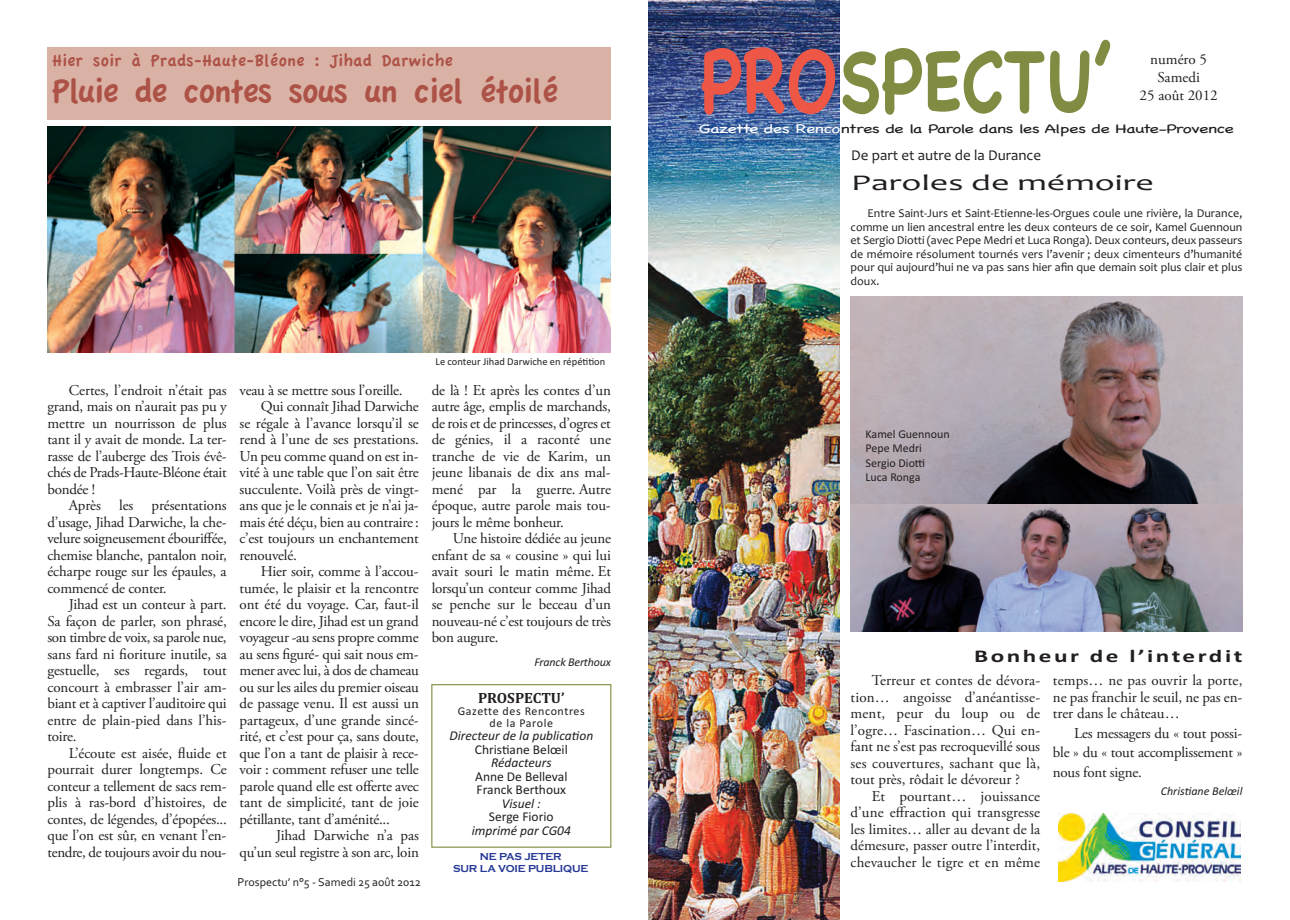
<style>
.page{position:relative;width:1290px;height:920px;background:#fff}
.page>*{position:absolute;margin:0;border:0;box-sizing:border-box;transform-origin:0 0}
.t1{font:36px "Apple Casual";letter-spacing:-.05em;color:#ad5247}
.t2{font:22.5px "Candara";color:#231f20;scale:1.6 1}
.t3{font:18px "Apple Casual";color:#ad5247}
.t4{font:700 18px "Calibri";letter-spacing:.1em;color:#231f20;scale:1.4 1}
.t5{font:15px/16.5px "Adobe Garamond Pro";letter-spacing:-.015em;color:#231f20;text-align:justify}
.t6{font:15px "Candara";color:#231f20}
.t7{font:700 15px "Cambria";color:#231f20}
.t8{font:italic 13.5px "Calibri";color:#231f20}
.t9{font:13.5px/13.5px "Calibri";color:#231f20}
.t10{font:12.6px "Chalkboard";letter-spacing:-.035em;color:#231f20;scale:1.43 1}
.t11{font:12px/13.5px "Candara";color:#231f20;text-align:justify}
.t12{font:12px/14.4px "Calibri";color:#231f20}
.t13{font:12px/12px "Calibri";letter-spacing:.05em;color:#231f20;text-align:center}
.t14{font:12px "Corbel";color:#231f20}
.t15{font:italic 12px "Calibri";letter-spacing:-.015em;color:#231f20}
.t16{font:10.5px "Calibri";color:#231f20}
.t17{font:700 10.5px/12px "Copperplate Gothic";letter-spacing:-.015em;color:#263996;text-align:center}
.s1{color:#fff}
</style>
<div class="page">
<img style="left:649px;top:0;width:191px;height:920px">
<img style="left:701px;top:47px;width:134px;height:68px">
<svg style="left:842px;top:48px;width:202px;height:67px"></svg>
<svg style="left:1050px;top:50px;width:39px;height:63px"></svg>
<svg style="left:1095px;top:40px;width:15px;height:26px"></svg>
<img style="left:1058px;top:813px;width:183px;height:69px">
<div style="left:431px;top:684px;width:180px;height:164px;border:1px solid #818c42"></div>
<img style="left:850px;top:297px;width:392px;height:207px">
<div style="left:48px;top:48px;width:563px;height:72px;background:#dab2a5"></div>
<img style="left:850px;top:504px;width:392px;height:128px">
<img style="left:48px;top:127px;width:563px;height:225px">
<p class="t3" style="left:52px;top:51px;width:402px">Hier soir à Prads-Haute-Bléone : Jihad Darwiche</p>
<h1 class="t1" style="left:52px;top:72px;width:508px">Pluie de contes sous un ciel étoilé</h1>
<p class="t5" style="left:48px;top:383px;width:181px;text-indent:21px">Certes, l’endroit n’était pas grand, mais on n’aurait pas pu y mettre un nourrisson de plus tant il y avait de monde. La ter&shy;rasse de l’auberge des Trois évê&shy;chés de Prads-Haute-Bléone était bondée !</p>
<p class="t5" style="left:48px;top:499px;width:181px;text-indent:21px">Après les présentations d’usage, Jihad Darwiche, la che&shy;velure soigneusement ébouriffée, chemise blanche, pantalon noir, écharpe rouge sur les épaules, a commencé de conter.</p>
<p class="t5" style="left:47px;top:598px;width:181px;text-indent:21px">Jihad est un conteur à part.<br>Sa façon de parler, son phrasé, son timbre de voix, sa parole nue, sans fard ni fioriture inutile, sa gestuelle, ses regards, tout concourt à embrasser l’air am&shy;biant et à captiver l’auditoire qui entre de plain-pied dans l’his&shy;toire.</p>
<p class="t5" style="left:47px;top:746px;width:181px;text-indent:21px">L’écoute est aisée, fluide et pourrait durer longtemps. Ce conteur a tellement de sacs rem&shy;plis à ras-bord d’histoires, de contes, de légendes, d’épopées... que l’on est sûr, en venant l’en&shy;tendre, de toujours avoir du nou-</p>
<p class="t5" style="left:240px;top:383px;width:165px">veau à se mettre sous l’oreille.</p>
<p class="t5" style="left:261px;top:400px;width:160px">Qui connaît Jihad Darwiche</p>
<p class="t5" style="left:240px;top:416px;width:181px">se régale à l’avance lorsqu’il se</p>
<p class="t5" style="left:240px;top:433px;width:181px">rend à l’une de ses prestations.</p>
<p class="t5" style="left:240px;top:449px;width:181px">Un peu comme quand on est in-</p>
<p class="t5" style="left:240px;top:466px;width:181px">vité à une table que l’on sait être</p>
<p class="t5" style="left:240px;top:482px;width:181px">succulente. Voilà près de vingt-</p>
<p class="t5" style="left:240px;top:499px;width:181px">ans que je le connais et je n’ai ja-</p>
<p class="t5" style="left:240px;top:515px;width:181px">mais été déçu, bien au contraire :</p>
<p class="t5" style="left:240px;top:532px;width:181px">c’est toujours un enchantement</p>
<p class="t5" style="left:240px;top:548px;width:59px">renouvelé.</p>
<p class="t5" style="left:261px;top:565px;width:159px">Hier soir, comme à l’accou-</p>
<p class="t5" style="left:240px;top:581px;width:181px">tumée, le plaisir et la rencontre</p>
<p class="t5" style="left:240px;top:598px;width:181px">ont été du voyage. Car, faut-il</p>
<p class="t5" style="left:240px;top:614px;width:181px">encore le dire, Jihad est un grand</p>
<p class="t5" style="left:240px;top:631px;width:181px">voyageur -au sens propre comme</p>
<p class="t5" style="left:240px;top:647px;width:181px">au sens figuré- qui sait nous em-</p>
<p class="t5" style="left:240px;top:664px;width:181px">mener avec lui, à dos de chameau</p>
<p class="t5" style="left:240px;top:680px;width:181px">ou sur les ailes du premier oiseau</p>
<p class="t5" style="left:240px;top:697px;width:181px">de passage venu. Il est aussi un</p>
<p class="t5" style="left:240px;top:713px;width:181px">partageux, d’une grande sincé-</p>
<p class="t5" style="left:240px;top:730px;width:181px">rité, et c’est pour ça, sans doute,</p>
<p class="t5" style="left:240px;top:746px;width:181px">que l’on a tant de plaisir à rece-</p>
<p class="t5" style="left:240px;top:763px;width:181px">voir : comment refuser une telle</p>
<p class="t5" style="left:240px;top:779px;width:181px">parole quand elle est offerte avec</p>
<p class="t5" style="left:240px;top:796px;width:181px">tant de simplicité, tant de joie</p>
<p class="t5" style="left:240px;top:812px;width:152px">pétillante, tant d’aménité...</p>
<p class="t5" style="left:276px;top:829px;width:144px">Jihad Darwiche n’a pas</p>
<p class="t5" style="left:240px;top:845px;width:181px">qu’un seul registre à son arc, loin</p>
<p class="t14" style="left:238px;top:874px;width:185px">Prospectu’ n°5 - Samedi 25 août 2012</p>
<p class="t16" style="left:436px;top:355px;width:171px">Le conteur Jihad Darwiche en répétition</p>
<p class="t5" style="left:432px;top:383px;width:181px">de là ! Et après les contes d’un autre âge, emplis de marchands, de rois et de princesses, d’ogres et de génies, il a raconté une tranche de vie de Karim, un jeune libanais de dix ans mal&shy;mené par la guerre. Autre époque, autre parole mais tou&shy;jours le même bonheur.</p>
<p class="t5" style="left:432px;top:532px;width:181px;text-indent:21px">Une histoire dédiée au jeune enfant de sa « cousine » qui lui avait souri le matin même. Et lorsqu’un conteur comme Jihad se penche sur le beceau d’un nouveau-né c’est toujours de très bon augure.</p>
<p class="t15" style="left:534px;top:655px;width:78px">Franck Berthoux</p>
<p class="t7" style="left:478px;top:689px;width:88px">PROSPECTU’</p>
<p class="t13" style="left:458px;top:705px;width:129px">Gazette des Rencontres de la Parole</p>
<p class="t8" style="left:449px;top:728px;width:145px">Directeur de la publication</p>
<p class="t9" style="left:475px;top:742px;width:94px">Christiane Belœil</p>
<p class="t8" style="left:491px;top:755px;width:62px">Rédacteurs</p>
<p class="t9" style="left:475px;top:769px;width:94px">Anne De Belleval<br>Franck Berthoux</p>
<p class="t8" style="left:502px;top:795px;width:41px">Visuel :</p>
<p class="t9" style="left:489px;top:810px;width:66px">Serge Fiorio</p>
<p class="t8" style="left:472px;top:822px;width:101px">imprimé par CG04</p>
<p class="t17" style="left:453px;top:850px;width:137px">NE PAS JETER<br>SUR LA VOIE PUBLIQUE</p>
<p class="t5" style="left:1139px;top:52px;width:80px;line-height:18px;text-align:center">numéro 5<br>Samedi<br>25 août 2012</p>
<p class="t10" style="left:699px;top:119px;width:376px"><span class="s1">Gazette des Renco</span>ntres de la Parole dans les Alpes de Haute-Provence</p>
<p class="t6" style="left:851px;top:146px;width:191px">De part et autre de la Durance</p>
<h2 class="t2" style="left:851px;top:169px;width:191px">Paroles de mémoire</h2>
<p class="t11" style="left:851px;top:207px;width:393px;text-indent:17px">Entre Saint-Jurs et Saint-Etienne-les-Orgues coule une rivière, la Durance, comme un lien ancestral entre les deux conteurs de ce soir, Kamel Guennoun et Sergio Diotti (avec Pepe Medri et Luca Ronga). Deux conteurs, deux passeurs de mémoire résolument tournés vers l’avenir ; deux cimenteurs d’humanité pour qui aujourd’hui ne va pas sans hier afin que demain soit plus clair et plus doux.</p>
<p class="t12" style="left:866px;top:427px;width:86px">Kamel Guennoun<br>Pepe Medri<br>Sergio Diotti<br>Luca Ronga</p>
<p class="t4" style="left:974px;top:646px;width:193px">Bonheur de l’interdit</p>
<p class="t5" style="left:851px;top:673px;width:191px;text-indent:21px">Terreur et contes de dévora&shy;tion… angoisse d’anéantisse&shy;ment, peur du loup ou de l’ogre… Fascination… Qui en&shy;fant ne s’est pas recroquevillé sous ses couvertures, sachant que là, tout près, rôdait le dévoreur ?</p>
<p class="t5" style="left:851px;top:789px;width:191px;text-indent:21px">Et pourtant… jouissance d’une effraction qui transgresse les limites… aller au devant de la démesure, passer outre l’interdit, chevaucher le tigre et en même</p>
<p class="t5" style="left:1053px;top:673px;width:191px">temps… ne pas ouvrir la porte, ne pas franchir le seuil, ne pas en&shy;trer dans le château…</p>
<p class="t5" style="left:1053px;top:724px;width:191px;line-height:19.5px;text-indent:21px">Les messagers du « tout possi&shy;ble » du « tout accomplissement » nous font signe.</p>
<p class="t15" style="left:1161px;top:783px;width:83px">Christiane Belœil</p>
</div>
